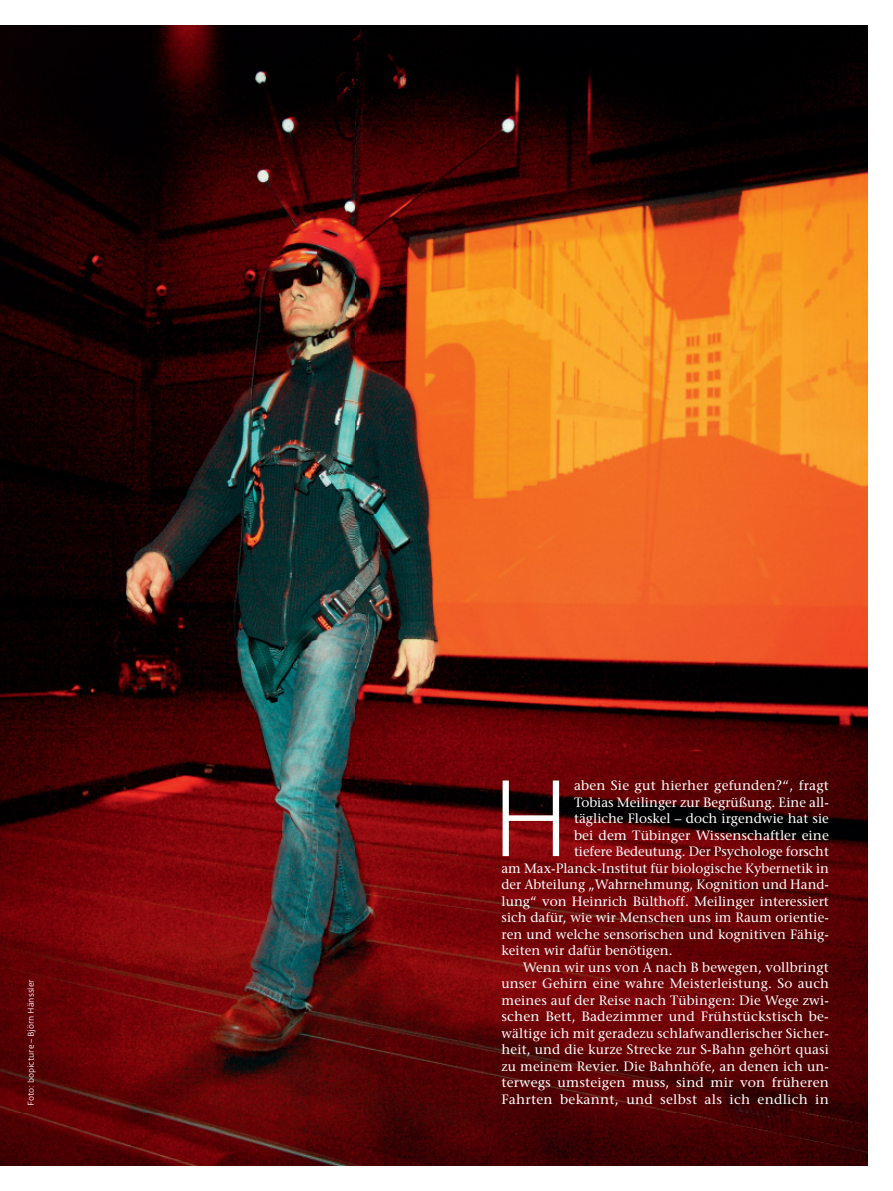
<style>
.page{position:relative;width:893px;height:1191px;background:#fff}
.page>*{position:absolute;margin:0;border:0;box-sizing:border-box;transform-origin:0 0}
.t1{font:300 106.8px "Fedra Sans";color:#fff}
.t2{font:13.5px "Stone Serif";color:#fff}
.t3{font:8.25px "Fedra Sans";color:#fff}
</style>
<div class="page">
<img style="left:0;top:26px;width:867px;height:1087px">
<img style="left:356px;top:26px;width:359px;height:1087px">
<img style="left:714px;top:906px;width:153px;height:259px">
<img style="left:0;top:1113px;width:715px;height:52px">
<p class="t3" style="left:28px;top:1106px;width:128px;rotate:-90deg">Foto: bopicture – Björn Hänssler</p>
<p class="t1" style="left:490px;top:773px;width:84px">H</p>
<p class="t2" style="left:574px;top:780px;width:256px">aben Sie gut hierher gefunden?“, fragt</p>
<p class="t2" style="left:574px;top:796px;width:256px">Tobias Meilinger zur Begrüßung. Eine all-</p>
<p class="t2" style="left:574px;top:813px;width:256px">tägliche Floskel – doch irgendwie hat sie</p>
<p class="t2" style="left:574px;top:829px;width:256px">bei dem Tübinger Wissenschaftler eine</p>
<p class="t2" style="left:574px;top:846px;width:256px">tiefere Bedeutung. Der Psychologe forscht</p>
<p class="t2" style="left:501px;top:862px;width:329px">am Max-Planck-Institut für biologische Kybernetik in</p>
<p class="t2" style="left:501px;top:879px;width:329px">der Abteilung „Wahrnehmung, Kognition und Hand-</p>
<p class="t2" style="left:501px;top:895px;width:329px">lung“ von Heinrich Bülthoff. Meilinger interessiert</p>
<p class="t2" style="left:501px;top:912px;width:329px">sich dafür, wie wir Menschen uns im Raum orientie-</p>
<p class="t2" style="left:501px;top:928px;width:329px">ren und welche sensorischen und kognitiven Fähig-</p>
<p class="t2" style="left:501px;top:945px;width:173px">keiten wir dafür benötigen.</p>
<p class="t2" style="left:523px;top:961px;width:308px">Wenn wir uns von A nach B bewegen, vollbringt</p>
<p class="t2" style="left:501px;top:978px;width:329px">unser Gehirn eine wahre Meisterleistung. So auch</p>
<p class="t2" style="left:501px;top:994px;width:329px">meines auf der Reise nach Tübingen: Die Wege zwi-</p>
<p class="t2" style="left:501px;top:1011px;width:329px">schen Bett, Badezimmer und Frühstückstisch be-</p>
<p class="t2" style="left:501px;top:1027px;width:329px">wältige ich mit geradezu schlafwandlerischer Sicher-</p>
<p class="t2" style="left:501px;top:1044px;width:329px">heit, und die kurze Strecke zur S-Bahn gehört quasi</p>
<p class="t2" style="left:501px;top:1060px;width:329px">zu meinem Revier. Die Bahnhöfe, an denen ich un-</p>
<p class="t2" style="left:501px;top:1077px;width:329px">terwegs umsteigen muss, sind mir von früheren</p>
<p class="t2" style="left:501px;top:1093px;width:329px">Fahrten bekannt, und selbst als ich endlich in</p>
</div>
